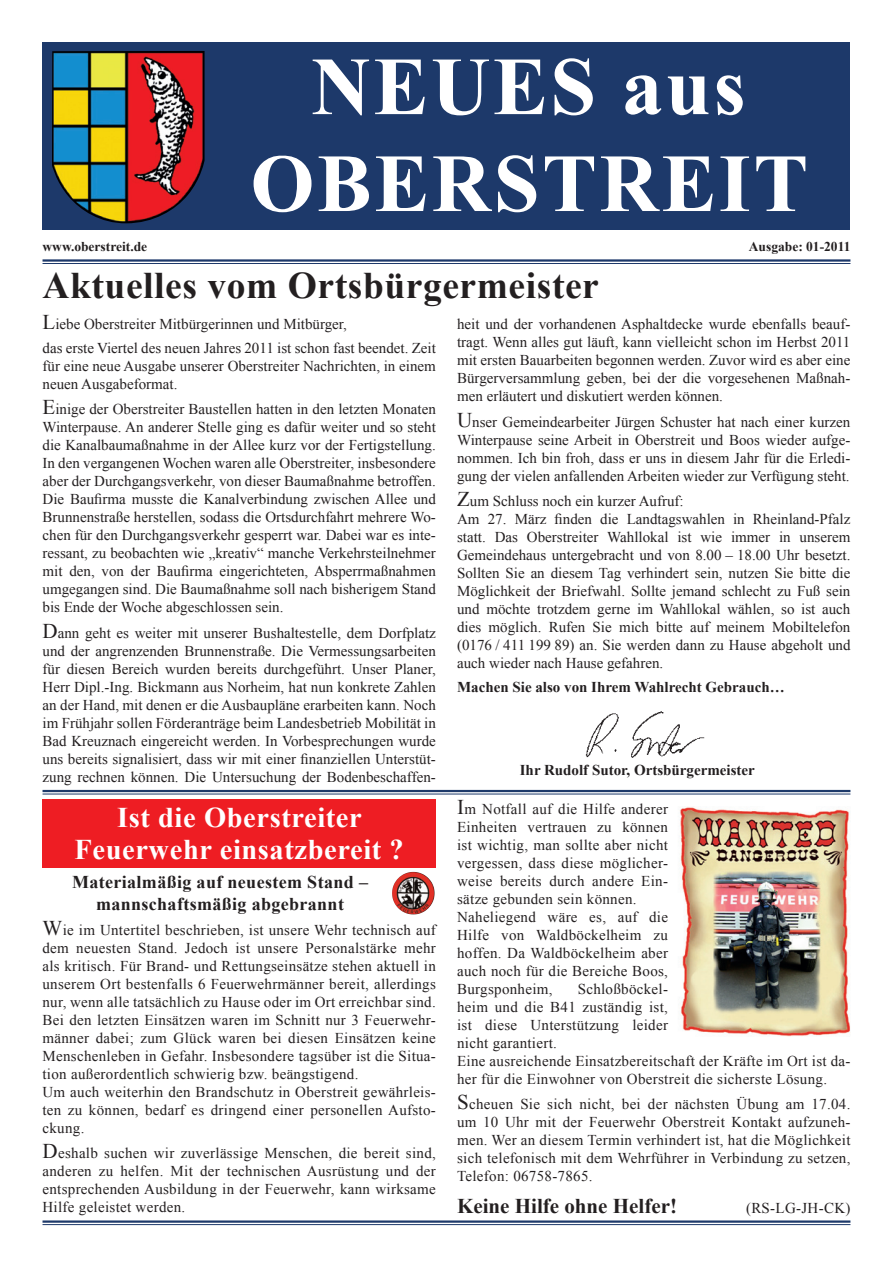
<style>
.page{position:relative;width:893px;height:1263px;background:#fff}
.page>*{position:absolute;margin:0;border:0;box-sizing:border-box;transform-origin:0 0}
.t1{font:700 82.35px/96.9px "Times New Roman";letter-spacing:.03em;color:#fff;text-align:center}
.t2{font:700 37.5px "Times New Roman";letter-spacing:.015em;color:#231f20}
.t3{font:700 28.5px/31.5px "Times New Roman";letter-spacing:.02em;color:#fff;text-align:center}
.t4{font:700 21px "Times New Roman";color:#231f20}
.t5{font:700 18px/21.6px "Times New Roman";letter-spacing:.02em;color:#231f20;text-align:center}
.t6{font:15px/18px "Times New Roman";letter-spacing:.02em;color:#231f20;text-align:justify}
.t7{font:15px/18px "Times New Roman";color:#231f20}
.t8{font:700 15px "Times New Roman";color:#231f20}
.t9{font:700 13.5px "Times New Roman";color:#231f20}
.s1{font-size:21px}
</style>
<div class="page">
<div style="left:43px;top:43px;width:807px;height:187px;background:#1d396a"></div>
<img style="left:52px;top:51px;width:153px;height:172px">
<hr style="left:43px;top:259px;width:807px;height:3px;background:#1d396a">
<hr style="left:43px;top:263px;width:807px;height:1px;background:#1d396a">
<img style="left:585px;top:711px;width:120px;height:47px">
<hr style="left:43px;top:1220px;width:807px;height:3px;background:#1d396a">
<hr style="left:43px;top:1224px;width:807px;height:1px;background:#1d396a">
<hr style="left:43px;top:790px;width:807px;height:2px;background:#1d396a">
<hr style="left:43px;top:794px;width:807px;height:1px;background:#1d396a">
<div style="left:43px;top:799px;width:393px;height:68px;background:#ee1d23"></div>
<img style="left:392px;top:872px;width:20px;height:34px">
<img style="left:680px;top:806px;width:170px;height:230px">
<h1 class="t1" style="left:250px;top:36px;width:512px">Neues aus<br>Oberstreit</h1>
<p class="t9" style="left:43px;top:237px;width:106px">www.oberstreit.de</p>
<p class="t9" style="left:749px;top:237px;width:103px">Ausgabe: 01-2011</p>
<h2 class="t2" style="left:43px;top:259px;width:558px">Aktuelles vom Ortsbürgermeister</h2>
<p class="t7" style="left:43px;top:312px;width:395px;line-height:24px"><span class="s1">L</span>iebe Oberstreiter Mitbürgerinnen und Mitbürger,<br>das erste Viertel des neuen Jahres 2011 ist schon fast beendet. Zeit</p>
<p class="t7" style="left:43px;top:357px;width:395px">für eine neue Ausgabe unserer Oberstreiter Nachrichten, in einem neuen Ausgabeformat.</p>
<p class="t6" style="left:43px;top:400px;width:395px"><span class="s1">E</span>inige der Oberstreiter Baustellen hatten in den letzten Monaten Winterpause. An anderer Stelle ging es dafür weiter und so steht die Kanalbaumaßnahme in der Allee kurz vor der Fertigstellung.<br>In den vergangenen Wochen waren alle Oberstreiter, insbesondere aber der Durchgangsverkehr, von dieser Baumaßnahme betroffen.<br>Die Baufirma musste die Kanalverbindung zwischen Allee und Brunnenstraße herstellen, sodass die Ortsdurchfahrt mehrere Wo&shy;chen für den Durchgangsverkehr gesperrt war. Dabei war es inte&shy;ressant, zu beobachten wie „kreativ“ manche Verkehrsteilnehmer mit den, von der Baufirma eingerichteten, Absperrmaßnahmen umgegangen sind. Die Baumaßnahme soll nach bisherigem Stand bis Ende der Woche abgeschlossen sein.</p>
<p class="t6" style="left:43px;top:623px;width:395px"><span class="s1">D</span>ann geht es weiter mit unserer Bushaltestelle, dem Dorfplatz und der angrenzenden Brunnenstraße. Die Vermessungsarbeiten für diesen Bereich wurden bereits durchgeführt. Unser Planer, Herr Dipl.-Ing. Bickmann aus Norheim, hat nun konkrete Zahlen an der Hand, mit denen er die Ausbaupläne erarbeiten kann. Noch im Frühjahr sollen Förderanträge beim Landesbetrieb Mobilität in Bad Kreuznach eingereicht werden. In Vorbesprechungen wurde uns bereits signalisiert, dass wir mit einer finanziellen Unterstüt&shy;zung rechnen können. Die Untersuchung der Bodenbeschaffen-</p>
<p class="t6" style="left:457px;top:315px;width:395px">heit und der vorhandenen Asphaltdecke wurde ebenfalls beauf&shy;tragt. Wenn alles gut läuft, kann vielleicht schon im Herbst 2011 mit ersten Bauarbeiten begonnen werden. Zuvor wird es aber eine Bürgerversammlung geben, bei der die vorgesehenen Maßnah&shy;men erläutert und diskutiert werden können.</p>
<p class="t6" style="left:457px;top:412px;width:395px"><span class="s1">U</span>nser Gemeindearbeiter Jürgen Schuster hat nach einer kurzen Winterpause seine Arbeit in Oberstreit und Boos wieder aufge&shy;nommen. Ich bin froh, dass er uns in diesem Jahr für die Erledi&shy;gung der vielen anfallenden Arbeiten wieder zur Verfügung steht.</p>
<p class="t7" style="left:457px;top:491px;width:395px"><span class="s1">Z</span>um Schluss noch ein kurzer Aufruf:<br>Am 27. März finden die Landtagswahlen in Rheinland-Pfalz statt. Das Oberstreiter Wahllokal ist wie immer in unserem Gemeindehaus untergebracht und von 8.00 – 18.00 Uhr besetzt.<br>Sollten Sie an diesem Tag verhindert sein, nutzen Sie bitte die Möglichkeit der Briefwahl. Sollte jemand schlecht zu Fuß sein und möchte trotzdem gerne im Wahllokal wählen, so ist auch dies möglich. Rufen Sie mich bitte auf meinem Mobiltelefon (0176 / 411 199 89) an. Sie werden dann zu Hause abgeholt und auch wieder nach Hause gefahren.</p>
<p class="t8" style="left:457px;top:676px;width:329px">Machen Sie also von Ihrem Wahlrecht Gebrauch…</p>
<p class="t8" style="left:520px;top:759px;width:237px">Ihr Rudolf Sutor, Ortsbürgermeister</p>
<h3 class="t3" style="left:75px;top:801px;width:331px">Ist die Oberstreiter<br>Feuerwehr einsatzbereit ?</h3>
<p class="t6" style="left:457px;top:800px;width:212px;text-align:left"><span class="s1">I</span>m Notfall auf die Hilfe anderer<br>Einheiten vertrauen zu können ist wichtig, man sollte aber nicht vergessen, dass diese möglicher&shy;weise bereits durch andere Ein&shy;sätze gebunden sein können.<br>Naheliegend wäre es, auf die<br>Hilfe von Waldböckelheim zu hoffen. Da Waldböckelheim aber auch noch für die Bereiche Boos,<br>Burgsponheim,</p>
<p class="t5" style="left:72px;top:871px;width:297px">Materialmäßig auf neuestem Stand – mannschaftsmäßig abgebrannt</p>
<p class="t6" style="left:43px;top:921px;width:395px;text-align:left"><span class="s1">W</span>ie im Untertitel beschrieben, ist unsere Wehr technisch auf dem neuesten Stand. Jedoch ist unsere Personalstärke mehr als kritisch. Für Brand- und Rettungseinsätze stehen aktuell in unserem Ort bestenfalls 6 Feuerwehrmänner bereit, allerdings nur, wenn alle tatsächlich zu Hause oder im Ort erreichbar sind.<br>Bei den letzten Einsätzen waren im Schnitt nur 3 Feuerwehr&shy;männer dabei; zum Glück waren bei diesen Einsätzen keine Menschenleben in Gefahr. Insbesondere tagsüber ist die Situa&shy;tion außerordentlich schwierig bzw. beängstigend.<br>Um auch weiterhin den Brandschutz in Oberstreit gewährleis&shy;ten zu können, bedarf es dringend einer personellen Aufsto&shy;ckung.</p>
<p class="t6" style="left:43px;top:1144px;width:395px"><span class="s1">D</span>eshalb suchen wir zuverlässige Menschen, die bereit sind, anderen zu helfen. Mit der technischen Ausrüstung und der entsprechenden Ausbildung in der Feuerwehr, kann wirksame Hilfe geleistet werden.</p>
<p class="t6" style="left:457px;top:980px;width:395px;text-align:left;text-indent:121px">Schloßböckel-<br>heim und die B41 zuständig ist,<br>ist diese Unterstützung leider<br>nicht garantiert.<br>Eine ausreichende Einsatzbereitschaft der Kräfte im Ort ist da&shy;her für die Einwohner von Oberstreit die sicherste Lösung.</p>
<p class="t6" style="left:457px;top:1095px;width:395px"><span class="s1">S</span> cheuen Sie sich nicht, bei der nächsten Übung am 17.04. um 10 Uhr mit der Feuerwehr Oberstreit Kontakt aufzuneh&shy;men. Wer an diesem Termin verhindert ist, hat die Möglichkeit sich telefonisch mit dem Wehrführer in Verbindung zu setzen, Telefon: 06758-7865.</p>
<h3 class="t4" style="left:457px;top:1191px;width:221px">Keine Hilfe ohne Helfer!</h3>
<p class="t6" style="left:746px;top:1198px;width:106px">(RS-LG-JH-CK)</p>
</div>
